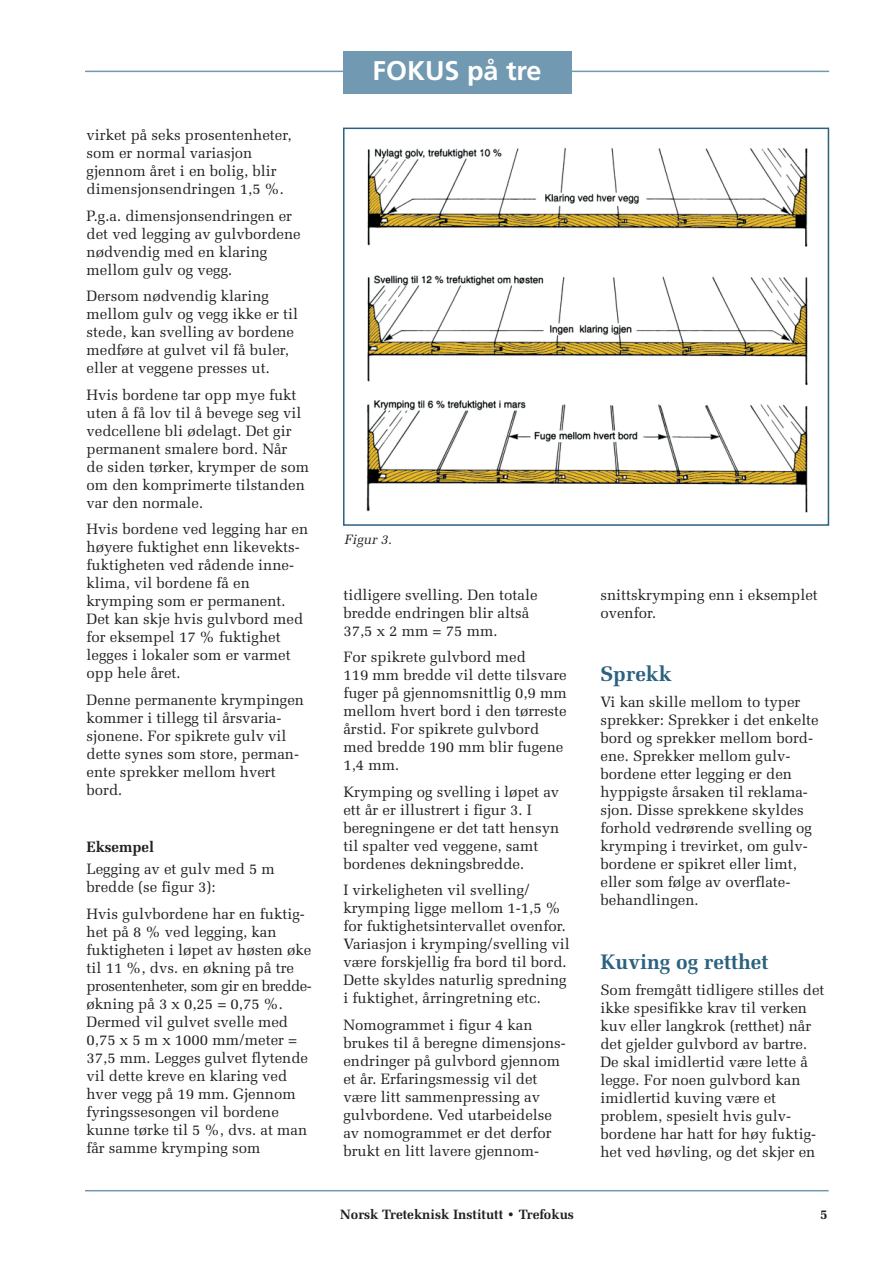
<style>
.page{position:relative;width:893px;height:1263px;background:#fff}
.page>*{position:absolute;margin:0;border:0;box-sizing:border-box;transform-origin:0 0}
.t1{font:700 27px "Frutiger";color:#fff}
.t2{font:700 21px "Melior";color:#2b627f}
.t3{font:15px/18px "Melior";color:#231f20}
.t4{font:700 15px "Melior";color:#231f20}
.t5{font:700 13.5px "Melior";color:#231f20}
.t6{font:italic 13.5px "Melior";color:#231f20}
</style>
<div class="page">
<hr style="left:85px;top:71px;width:744px;height:1px;background:#7199b1">
<hr style="left:85px;top:1190px;width:744px;height:1px;background:#7199b1">
<div style="left:343px;top:51px;width:228px;height:43px;background:#7199b1"></div>
<img style="left:366px;top:148px;width:442px;height:365px">
<div style="left:343px;top:128px;width:486px;height:398px;border:2px solid #2b627f"></div>
<p class="t3" style="left:87px;top:126px;width:206px">virket på seks prosentenheter, som er normal variasjon gjennom året i en bolig, blir dimensjonsendringen 1,5 %.</p>
<p class="t3" style="left:87px;top:207px;width:216px">P.g.a. dimensjonsendringen er det ved legging av gulvbordene nødvendig med en klaring mellom gulv og vegg.</p>
<p class="t3" style="left:87px;top:287px;width:213px">Dersom nødvendig klaring mellom gulv og vegg ikke er til stede, kan svelling av bordene medføre at gulvet vil få buler, eller at veggene presses ut.</p>
<p class="t3" style="left:87px;top:386px;width:224px">Hvis bordene tar opp mye fukt uten å få lov til å bevege seg vil vedcellene bli ødelagt. Det gir permanent smalere bord. Når<br>de siden tørker, krymper de som om den komprimerte tilstanden var den normale.</p>
<p class="t3" style="left:87px;top:520px;width:223px">Hvis bordene ved legging har en høyere fuktighet enn likevekts&shy;fuktigheten ved rådende inne&shy;klima, vil bordene få en krymping som er permanent.<br>Det kan skje hvis gulvbord med for eksempel 17 % fuktighet legges i lokaler som er varmet opp hele året.</p>
<p class="t3" style="left:87px;top:691px;width:219px">Denne permanente krympingen kommer i tillegg til årsvaria&shy;sjonene. For spikrete gulv vil dette synes som store, perman&shy;ente sprekker mellom hvert bord.</p>
<p class="t4" style="left:87px;top:838px;width:69px">Eksempel</p>
<p class="t3" style="left:87px;top:860px;width:190px">Legging av et gulv med 5 m bredde (se figur 3):</p>
<p class="t3" style="left:86px;top:905px;width:227px">Hvis gulvbordene har en fuktig&shy;het på 8 % ved legging, kan fuktigheten i løpet av høsten øke til 11 %, dvs. en økning på tre prosentenheter, som gir en bredde&shy;økning på 3 x 0,25 = 0,75 %.<br>Dermed vil gulvet svelle med<br>0,75 x 5 m x 1000 mm/meter =<br>37,5 mm. Legges gulvet flytende vil dette kreve en klaring ved hver vegg på 19 mm. Gjennom fyringssesongen vil bordene kunne tørke til 5 %, dvs. at man får samme krymping som</p>
<h1 class="t1" style="left:373px;top:59px;width:171px">FOKUS på tre</h1>
<p class="t6" style="left:344px;top:532px;width:49px">Figur 3.</p>
<p class="t3" style="left:343px;top:585px;width:196px">tidligere svelling. Den totale bredde endringen blir altså<br>37,5 x 2 mm = 75 mm.</p>
<p class="t3" style="left:343px;top:648px;width:225px">For spikrete gulvbord med<br>119 mm bredde vil dette tilsvare fuger på gjennomsnittlig 0,9 mm mellom hvert bord i den tørreste årstid. For spikrete gulvbord med bredde 190 mm blir fugene<br>1,4 mm.</p>
<p class="t3" style="left:343px;top:782px;width:217px">Krymping og svelling i løpet av ett år er illustrert i figur 3. I beregningene er det tatt hensyn til spalter ved veggene, samt bordenes dekningsbredde.</p>
<p class="t3" style="left:343px;top:881px;width:228px">I virkeligheten vil svelling/ krymping ligge mellom 1-1,5 % for fuktighetsintervallet ovenfor.<br>Variasjon i krymping/svelling vil være forskjellig fra bord til bord.<br>Dette skyldes naturlig spredning i fuktighet, årringretning etc.</p>
<p class="t3" style="left:343px;top:1015px;width:224px">Nomogrammet i figur 4 kan brukes til å beregne dimensjons&shy;endringer på gulvbord gjennom et år. Erfaringsmessig vil det være litt sammenpressing av gulvbordene. Ved utarbeidelse av nomogrammet er det derfor brukt en litt lavere gjennom-</p>
<p class="t3" style="left:600px;top:585px;width:219px">snittskrymping enn i eksemplet ovenfor.</p>
<h2 class="t2" style="left:600px;top:661px;width:73px">Sprekk</h2>
<p class="t3" style="left:600px;top:693px;width:220px">Vi kan skille mellom to typer sprekker: Sprekker i det enkelte bord og sprekker mellom bord&shy;ene. Sprekker mellom gulv&shy;bordene etter legging er den hyppigste årsaken til reklama&shy;sjon. Disse sprekkene skyldes forhold vedrørende svelling og krymping i trevirket, om gulv&shy;bordene er spikret eller limt, eller som følge av overflate&shy;behandlingen.</p>
<h2 class="t2" style="left:600px;top:949px;width:169px">Kuving og retthet</h2>
<p class="t3" style="left:600px;top:981px;width:226px">Som fremgått tidligere stilles det ikke spesifikke krav til verken kuv eller langkrok (retthet) når det gjelder gulvbord av bartre.<br>De skal imidlertid være lette å legge. For noen gulvbord kan imidlertid kuving være et problem, spesielt hvis gulv&shy;bordene har hatt for høy fuktig&shy;het ved høvling, og det skjer en</p>
<p class="t5" style="left:340px;top:1207px;width:235px">Norsk Treteknisk Institutt • Trefokus</p>
<p class="t5" style="left:820px;top:1207px;width:9px">5</p>
</div>
